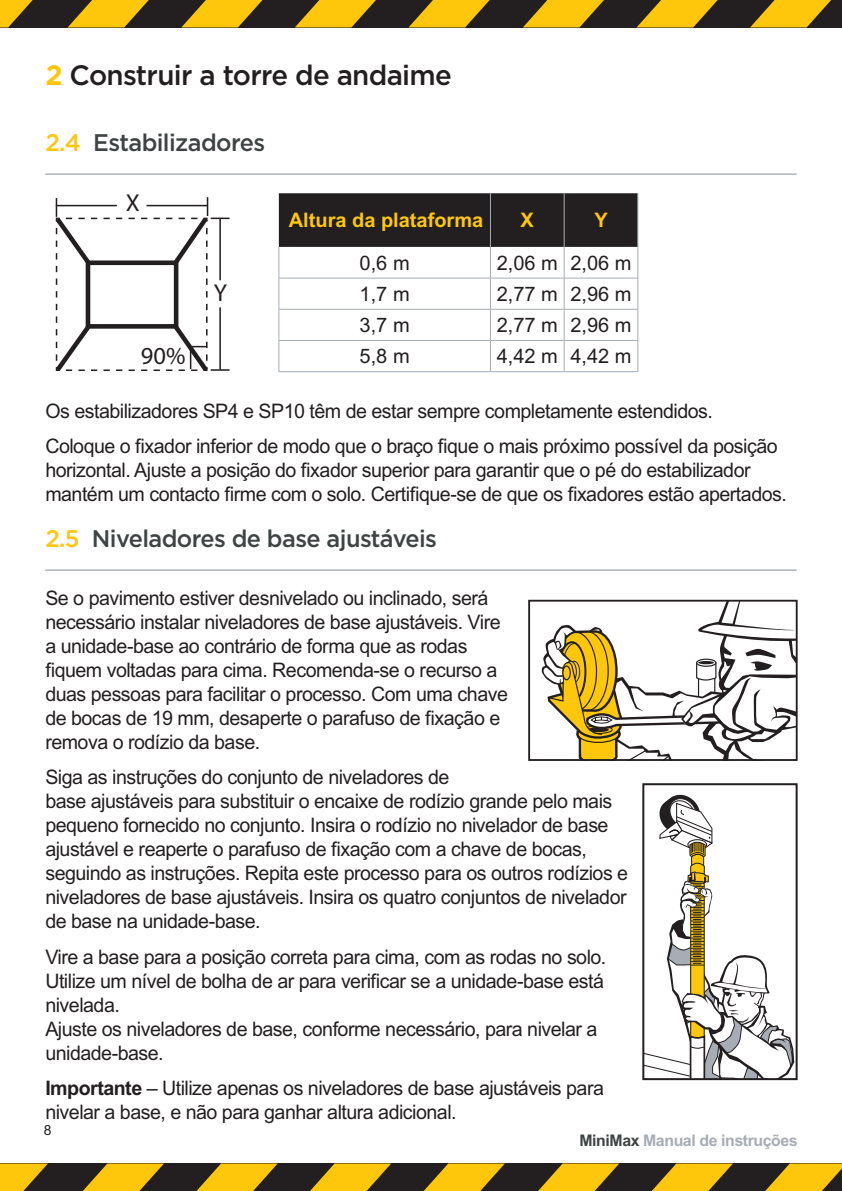
<style>
.page{position:relative;width:842px;height:1191px;background:#fff}
.page>*{position:absolute;margin:0;border:0;box-sizing:border-box;transform-origin:0 0}
.t1{font:500 28px "Gotham";letter-spacing:-.025em;color:#231f20}
.t2{font:24.4px "Myriad Pro";color:#231f20}
.t3{font:500 24px "Gotham";letter-spacing:-.025em;color:#3d4443}
.Table_Body{font:20px/24px "Arial MT Std";letter-spacing:-.025em;color:#231f20}
.Table_HEader{font:700 20px "Arial MT Std";color:#fec70c}
.t4{font:700 16px "Arial MT Std";letter-spacing:-.025em;color:#a7adb5}
.t5{font:14px "Arial MT Std";color:#231f20}
.s1{font-weight:700;color:#fec70c}
.s2{color:#fec70c}
.s3{font-weight:700}
.s4{color:#3d4443}
</style>
<div class="page">
<div style="left:0;top:1163px;width:842px;height:28px;background:#231f20"></div>
<svg style="left:0;top:1163px;width:48px;height:28px"></svg>
<svg style="left:83px;top:1163px;width:81px;height:28px"></svg>
<svg style="left:196px;top:1163px;width:82px;height:28px"></svg>
<svg style="left:310px;top:1163px;width:81px;height:28px"></svg>
<svg style="left:424px;top:1163px;width:81px;height:28px"></svg>
<svg style="left:538px;top:1163px;width:81px;height:28px"></svg>
<svg style="left:652px;top:1163px;width:81px;height:28px"></svg>
<svg style="left:765px;top:1163px;width:77px;height:28px"></svg>
<div style="left:0;top:0;width:842px;height:27px;background:#231f20"></div>
<svg style="left:0;top:0;width:33px;height:27px"></svg>
<svg style="left:68px;top:0;width:81px;height:27px"></svg>
<svg style="left:182px;top:0;width:81px;height:27px"></svg>
<svg style="left:295px;top:0;width:81px;height:27px"></svg>
<svg style="left:409px;top:0;width:81px;height:27px"></svg>
<svg style="left:523px;top:0;width:81px;height:27px"></svg>
<svg style="left:637px;top:0;width:81px;height:27px"></svg>
<svg style="left:750px;top:0;width:81px;height:27px"></svg>
<hr style="left:45px;top:173px;width:752px;height:2px;background:#a7adb5">
<hr style="left:45px;top:569px;width:752px;height:2px;background:#a7adb5">
<div style="left:279px;top:193px;width:358px;height:54px;background:#231f20"></div>
<hr style="left:564px;top:193px;width:1px;height:54px;background:#a7adb5">
<hr style="left:637px;top:193px;width:1px;height:54px;background:#a7adb5">
<hr style="left:278px;top:247px;width:1px;height:31px;background:#a7adb5">
<hr style="left:564px;top:247px;width:1px;height:31px;background:#a7adb5">
<hr style="left:637px;top:247px;width:1px;height:31px;background:#a7adb5">
<hr style="left:279px;top:278px;width:211px;height:1px;background:#a7adb5">
<hr style="left:278px;top:278px;width:1px;height:31px;background:#a7adb5">
<hr style="left:490px;top:278px;width:74px;height:1px;background:#a7adb5">
<hr style="left:279px;top:309px;width:211px;height:1px;background:#a7adb5">
<hr style="left:278px;top:309px;width:1px;height:31px;background:#a7adb5">
<hr style="left:490px;top:309px;width:74px;height:1px;background:#a7adb5">
<hr style="left:279px;top:340px;width:211px;height:1px;background:#a7adb5">
<hr style="left:278px;top:341px;width:1px;height:30px;background:#a7adb5">
<hr style="left:490px;top:340px;width:74px;height:1px;background:#a7adb5">
<hr style="left:279px;top:371px;width:211px;height:1px;background:#a7adb5">
<hr style="left:490px;top:371px;width:74px;height:1px;background:#a7adb5">
<hr style="left:490px;top:247px;width:1px;height:31px;background:#a7adb5">
<hr style="left:490px;top:278px;width:1px;height:31px;background:#a7adb5">
<hr style="left:490px;top:309px;width:1px;height:31px;background:#a7adb5">
<hr style="left:490px;top:341px;width:1px;height:30px;background:#a7adb5">
<hr style="left:490px;top:193px;width:1px;height:54px;background:#a7adb5">
<hr style="left:564px;top:278px;width:74px;height:1px;background:#a7adb5">
<hr style="left:564px;top:278px;width:1px;height:31px;background:#a7adb5">
<hr style="left:637px;top:278px;width:1px;height:31px;background:#a7adb5">
<hr style="left:564px;top:309px;width:74px;height:1px;background:#a7adb5">
<hr style="left:564px;top:309px;width:1px;height:31px;background:#a7adb5">
<hr style="left:637px;top:309px;width:1px;height:31px;background:#a7adb5">
<hr style="left:564px;top:340px;width:74px;height:1px;background:#a7adb5">
<hr style="left:564px;top:341px;width:1px;height:30px;background:#a7adb5">
<hr style="left:637px;top:341px;width:1px;height:30px;background:#a7adb5">
<hr style="left:564px;top:371px;width:74px;height:1px;background:#a7adb5">
<svg style="left:55px;top:197px;width:175px;height:174px"></svg>
<hr style="left:147px;top:205px;width:61px;height:1px;background:#231f20">
<hr style="left:219px;top:307px;width:2px;height:63px;background:#231f20">
<svg style="left:541px;top:603px;width:254px;height:155px"></svg>
<div style="left:528px;top:600px;width:270px;height:161px;border:2px solid #231f20"></div>
<svg style="left:645px;top:794px;width:149px;height:283px"></svg>
<div style="left:642px;top:783px;width:156px;height:297px;border:2px solid #231f20"></div>
<p class="t1" style="left:45px;top:57px;width:408px"><span class="s1">2</span> Construir a torre de andaime</p>
<p class="t3" style="left:45px;top:126px;width:221px"><span class="s2">2.4</span> Estabilizadores</p>
<p class="t2" style="left:126px;top:188px;width:15px">X</p>
<p class="Table_HEader" style="left:289px;top:208px;width:196px">Altura da plataforma</p>
<p class="Table_HEader" style="left:521px;top:208px;width:15px">X</p>
<p class="Table_HEader" style="left:594px;top:208px;width:15px">Y</p>
<p class="Table_Body" style="left:360px;top:251px;width:52px">0,6 m</p>
<p class="Table_Body" style="left:497px;top:251px;width:63px">2,06 m</p>
<p class="Table_Body" style="left:570px;top:251px;width:63px">2,06 m</p>
<p class="Table_Body" style="left:360px;top:282px;width:52px">1,7 m</p>
<p class="Table_Body" style="left:497px;top:282px;width:63px">2,77 m</p>
<p class="Table_Body" style="left:570px;top:282px;width:63px">2,96 m</p>
<p class="Table_Body" style="left:360px;top:313px;width:52px">3,7 m</p>
<p class="Table_Body" style="left:497px;top:313px;width:63px">2,77 m</p>
<p class="Table_Body" style="left:570px;top:313px;width:63px">2,96 m</p>
<p class="Table_Body" style="left:360px;top:344px;width:52px">5,8 m</p>
<p class="Table_Body" style="left:497px;top:344px;width:63px">4,42 m</p>
<p class="Table_Body" style="left:570px;top:344px;width:63px">4,42 m</p>
<p class="t2" style="left:214px;top:277px;width:15px">Y</p>
<p class="t2" style="left:141px;top:341px;width:46px">90%</p>
<p class="Table_Body" style="left:45px;top:398px;width:669px">Os estabilizadores SP4 e SP10 têm de estar sempre completamente estendidos.</p>
<p class="Table_Body" style="left:45px;top:434px;width:743px">Coloque o fixador inferior de modo que o braço fique o mais próximo possível da posição horizontal. Ajuste a posição do fixador superior para garantir que o pé do estabilizador mantém um contacto firme com o solo. Certifique-se de que os fixadores estão apertados.</p>
<p class="t3" style="left:45px;top:522px;width:393px"><span class="s2">2.5</span> Niveladores de base ajustáveis</p>
<p class="Table_Body" style="left:45px;top:585px;width:464px">Se o pavimento estiver desnivelado ou inclinado, será necessário instalar niveladores de base ajustáveis. Vire a unidade-base ao contrário de forma que as rodas fiquem voltadas para cima. Recomenda-se o recurso a duas pessoas para facilitar o processo. Com uma chave de bocas de 19 mm, desaperte o parafuso de fixação e remova o rodízio da base.</p>
<p class="Table_Body" style="left:45px;top:765px;width:584px">Siga as instruções do conjunto de niveladores de<br>base ajustáveis para substituir o encaixe de rodízio grande pelo mais pequeno fornecido no conjunto. Insira o rodízio no nivelador de base ajustável e reaperte o parafuso de fixação com a chave de bocas, seguindo as instruções. Repita este processo para os outros rodízios e niveladores de base ajustáveis. Insira os quatro conjuntos de nivelador de base na unidade-base.</p>
<p class="Table_Body" style="left:45px;top:944px;width:563px">Vire a base para a posição correta para cima, com as rodas no solo.<br>Utilize um nível de bolha de ar para verificar se a unidade-base está nivelada.<br>Ajuste os niveladores de base, conforme necessário, para nivelar a unidade-base.</p>
<p class="Table_Body" style="left:45px;top:1075px;width:560px"><span class="s3">Importante</span> – Utilize apenas os niveladores de base ajustáveis para nivelar a base, e não para ganhar altura adicional.</p>
<p class="t5" style="left:44px;top:1122px;width:9px">8</p>
<p class="t4" style="left:579px;top:1131px;width:220px"><span class="s4">MiniMax</span> Manual de instruções</p>
</div>
